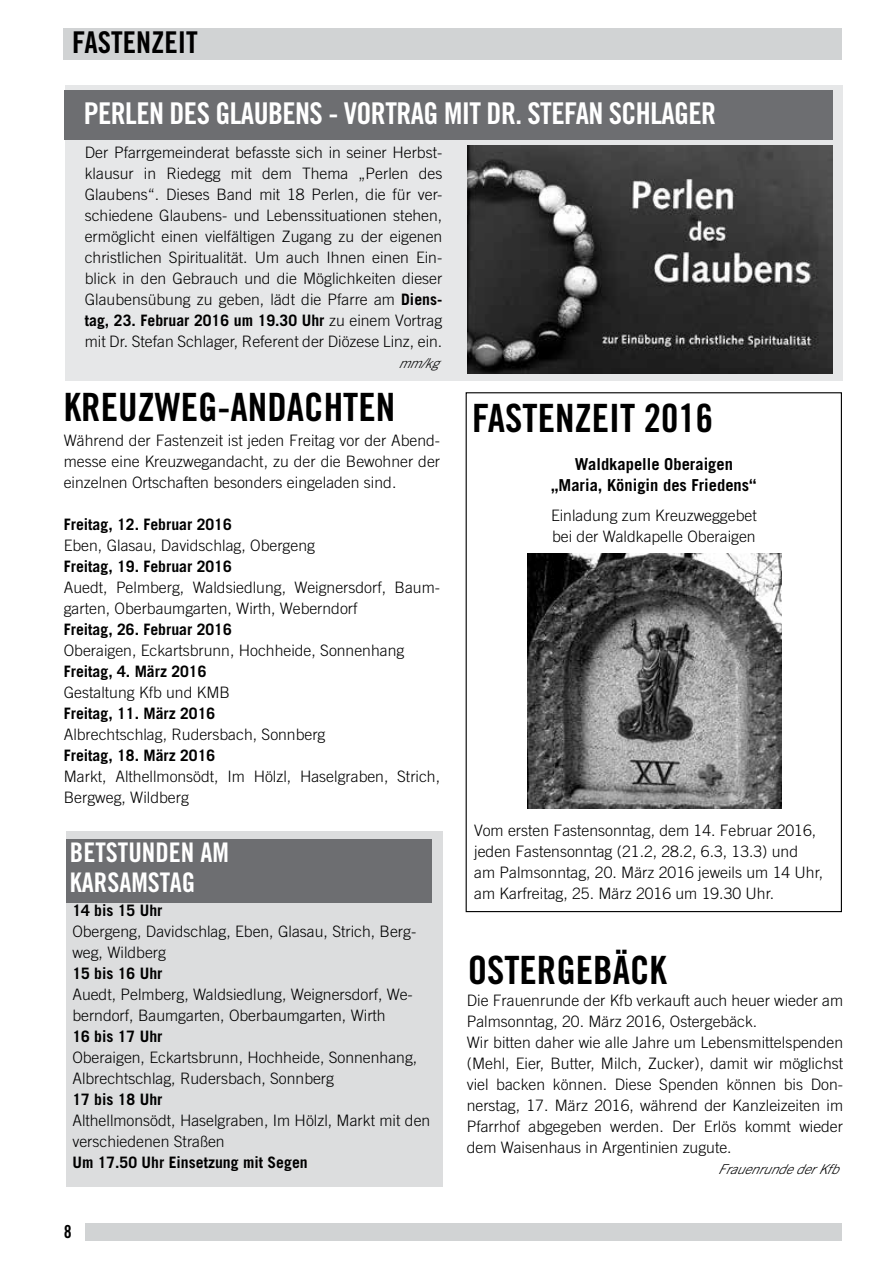
<style>
.page{position:relative;width:893px;height:1263px;background:#fff}
.page>*{position:absolute;margin:0;border:0;box-sizing:border-box;transform-origin:0 0}
.t1{font:39px "Trade Gothic LT Bold Cond Twenty";color:#000}
.t2{font:30px "Trade Gothic LT Bold Cond Twenty";letter-spacing:-.02em;color:#fff}
.t3{font:30px "Trade Gothic LT Bold Cond Twenty";color:#000}
.t4{font:27px/30px "Trade Gothic LT Bold Cond Twenty";color:#fff}
.t5{font:18px "Trade Gothic LT Bold Cond Twenty";color:#000}
.t6{font:700 16.5px/21px "Trade Gothic LT";color:#000;text-align:center}
.t7{font:300 15.75px/21px "Trade Gothic LT";color:#000}
.t8{font:700 15.75px "Trade Gothic LT";color:#000}
.t9{font:italic 300 13.5px "Trade Gothic LT";color:#000}
.s1{font-weight:700}
</style>
<div class="page">
<div style="left:85px;top:1224px;width:757px;height:17px;background:#d1d3d4"></div>
<div style="left:64px;top:28px;width:778px;height:32px;background:#d1d3d4"></div>
<img style="left:527px;top:553px;width:254px;height:256px">
<div style="left:66px;top:831px;width:376px;height:355px;background:#dcddde"></div>
<div style="left:66px;top:839px;width:366px;height:63px;background:#6d6e71"></div>
<div style="left:65px;top:85px;width:778px;height:296px;background:#e6e7e8"></div>
<div style="left:65px;top:91px;width:768px;height:49px;background:#6d6e71"></div>
<img style="left:468px;top:145px;width:365px;height:228px">
<h2 class="t3" style="left:72px;top:24px;width:127px">FASTENZEIT</h2>
<h2 class="t2" style="left:84px;top:95px;width:634px">PERLEN DES GLAUBENS - VORTRAG MIT DR. STEFAN SCHLAGER</h2>
<p class="t7" style="left:85px;top:142px;width:359px;text-align:justify">Der Pfarrgemeinderat befasste sich in seiner Herbst&shy;klausur in Riedegg mit dem Thema „Perlen des Glaubens“. Dieses Band mit 18 Perlen, die für ver&shy;schiedene Glaubens- und Lebenssituationen stehen, ermöglicht einen vielfältigen Zugang zu der eigenen christlichen Spiritualität. Um auch Ihnen einen Ein&shy;blick in den Gebrauch und die Möglichkeiten dieser Glaubensübung zu geben, lädt die Pfarre am <span class="s1">Diens&shy;tag, 23. Februar 2016 um 19.30 Uhr</span> zu einem Vortrag mit Dr. Stefan Schlager, Referent der Diözese Linz, ein.</p>
<p class="t9" style="left:398px;top:356px;width:41px">mm/kg</p>
<h1 class="t1" style="left:64px;top:384px;width:333px">KREUZWEG-ANDACHTEN</h1>
<p class="t7" style="left:64px;top:429px;width:378px;text-align:justify">Während der Fastenzeit ist jeden Freitag vor der Abend&shy;messe eine Kreuzwegandacht, zu der die Bewohner der einzelnen Ortschaften besonders eingeladen sind.</p>
<p class="t8" style="left:64px;top:514px;width:170px">Freitag, 12. Februar 2016</p>
<p class="t7" style="left:64px;top:534px;width:253px">Eben, Glasau, Davidschlag, Obergeng</p>
<p class="t8" style="left:64px;top:556px;width:170px">Freitag, 19. Februar 2016</p>
<p class="t7" style="left:64px;top:576px;width:378px">Auedt, Pelmberg, Waldsiedlung, Weignersdorf, Baum&shy;garten, Oberbaumgarten, Wirth, Weberndorf</p>
<p class="t8" style="left:64px;top:619px;width:170px">Freitag, 26. Februar 2016</p>
<p class="t7" style="left:64px;top:639px;width:342px">Oberaigen, Eckartsbrunn, Hochheide, Sonnenhang</p>
<p class="t8" style="left:64px;top:661px;width:144px">Freitag, 4. März 2016</p>
<p class="t7" style="left:64px;top:681px;width:168px">Gestaltung Kfb und KMB</p>
<p class="t8" style="left:64px;top:703px;width:153px">Freitag, 11. März 2016</p>
<p class="t7" style="left:64px;top:723px;width:263px">Albrechtschlag, Rudersbach, Sonnberg</p>
<p class="t8" style="left:64px;top:745px;width:153px">Freitag, 18. März 2016</p>
<p class="t7" style="left:64px;top:765px;width:378px">Markt, Althellmonsödt, Im Hölzl, Haselgraben, Strich,<br>Bergweg, Wildberg</p>
<h3 class="t4" style="left:70px;top:837px;width:160px">BETSTUNDEN AM<br>KARSAMSTAG</h3>
<p class="t8" style="left:72px;top:901px;width:92px">14 bis 15 Uhr</p>
<p class="t7" style="left:72px;top:921px;width:345px">Obergeng, Davidschlag, Eben, Glasau, Strich, Berg&shy;weg, Wildberg</p>
<p class="t8" style="left:72px;top:964px;width:92px">15 bis 16 Uhr</p>
<p class="t7" style="left:72px;top:984px;width:342px">Auedt, Pelmberg, Waldsiedlung, Weignersdorf, We&shy;berndorf, Baumgarten, Oberbaumgarten, Wirth</p>
<p class="t8" style="left:72px;top:1027px;width:92px">16 bis 17 Uhr</p>
<p class="t7" style="left:72px;top:1047px;width:346px">Oberaigen, Eckartsbrunn, Hochheide, Sonnenhang,<br>Albrechtschlag, Rudersbach, Sonnberg</p>
<p class="t8" style="left:72px;top:1090px;width:92px">17 bis 18 Uhr</p>
<p class="t7" style="left:72px;top:1110px;width:359px">Althellmonsödt, Haselgraben, Im Hölzl, Markt mit den verschiedenen Straßen</p>
<p class="t8" style="left:72px;top:1153px;width:237px">Um 17.50 Uhr Einsetzung mit Segen</p>
<p class="t5" style="left:64px;top:1221px;width:9px">8</p>
<h1 class="t1" style="left:472px;top:395px;width:243px">FASTENZEIT 2016</h1>
<p class="t6" style="left:551px;top:453px;width:207px">Waldkapelle Oberaigen „Maria, Königin des Friedens“</p>
<p class="t7" style="left:551px;top:505px;width:207px">Einladung zum Kreuzweggebet bei der Waldkapelle Oberaigen</p>
<p class="t7" style="left:474px;top:820px;width:350px">Vom ersten Fastensonntag, dem 14. Februar 2016, jeden Fastensonntag (21.2, 28.2, 6.3, 13.3) und<br>am Palmsonntag, 20. März 2016 jeweils um 14 Uhr, am Karfreitag, 25. März 2016 um 19.30 Uhr.</p>
<h1 class="t1" style="left:468px;top:946px;width:201px">OSTERGEBÄCK</h1>
<p class="t7" style="left:467px;top:989px;width:378px">Die Frauenrunde der Kfb verkauft auch heuer wieder am Palmsonntag, 20. März 2016, Ostergebäck.<br>Wir bitten daher wie alle Jahre um Lebensmittelspenden (Mehl, Eier, Butter, Milch, Zucker), damit wir möglichst viel backen können. Diese Spenden können bis Don&shy;nerstag, 17. März 2016, während der Kanzleizeiten im Pfarrhof abgegeben werden. Der Erlös kommt wieder dem Waisenhaus in Argentinien zugute.</p>
<p class="t9" style="left:718px;top:1161px;width:122px">FrauenrundederKfb</p>
</div>
